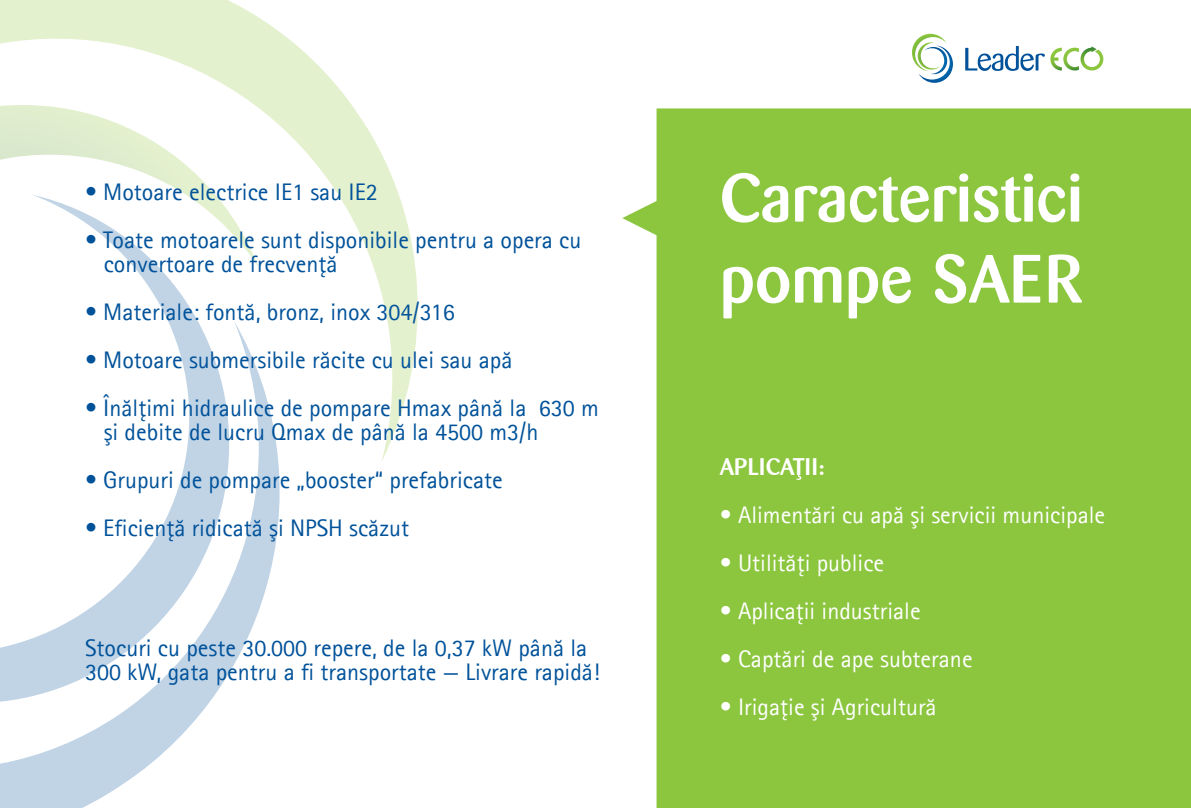
<style>
.page{position:relative;width:1191px;height:808px;background:#fff}
.page>*{position:absolute;margin:0;border:0;box-sizing:border-box;transform-origin:0 0}
.t1{font:500 67.5px/81px "Barmeno";color:#fff}
.t2{font:24px/24px "Rotis Sans Serif";color:#01529a}
.t3{font:24px "Rotis Sans Serif";color:#fff}
.t4{font:500 24px "Barmeno";letter-spacing:.01em;color:#fff}
</style>
<div class="page">
<svg style="left:0;top:487px;width:280px;height:321px"></svg>
<svg style="left:0;top:613px;width:247px;height:108px;fill:#c0d4e6"></svg>
<svg style="left:0;top:0;width:418px;height:487px"></svg>
<svg style="left:0;top:105px;width:259px;height:508px"></svg>
<svg style="left:1050px;top:46px;width:53px;height:25px"></svg>
<svg style="left:965px;top:46px;width:79px;height:25px"></svg>
<svg style="left:912px;top:34px;width:41px;height:49px"></svg>
<div style="left:622px;top:108px;width:569px;height:700px;background:#8bc63e"></div>
<svg style="left:796px;top:475px;width:5px;height:5px"></svg>
<p class="t2" style="left:85px;top:180px;width:294px">• Motoare electrice IE1 sau IE2</p>
<p class="t2" style="left:104px;top:228px;width:479px;text-indent:-19px">• Toate motoarele sunt disponibile pentru a opera cu convertoare de frecvenþã</p>
<p class="t2" style="left:85px;top:300px;width:371px">• Materiale: fontã, bronz, inox 304/316</p>
<p class="t2" style="left:85px;top:348px;width:429px">• Motoare submersibile rãcite cu ulei sau apã</p>
<p class="t2" style="left:104px;top:396px;width:497px;text-indent:-19px">• Înãlþimi hidraulice de pompare Hmax pânã la 630 m ºi debite de lucru Qmax de pânã la 4500 m3/h</p>
<p class="t2" style="left:85px;top:468px;width:419px">• Grupuri de pompare „booster“ prefabricate</p>
<p class="t2" style="left:85px;top:516px;width:325px">• Eficienþã ridicatã ºi NPSH scãzut</p>
<p class="t2" style="left:85px;top:636px;width:516px">Stocuri cu peste 30.000 repere, de la 0,37 kW pânã la<br>300 kW, gata pentru a fi transportate — Livrare rapidã!</p>
<h1 class="t1" style="left:720px;top:158px;width:364px">Caracteristici pompe SAER</h1>
<p class="t4" style="left:720px;top:452px;width:107px">APLICATII:</p>
<p class="t3" style="left:720px;top:501px;width:387px">• Alimentãri cu apã ºi servicii municipale</p>
<p class="t3" style="left:720px;top:549px;width:166px">• Utilitãþi publice</p>
<p class="t3" style="left:720px;top:597px;width:202px">• Aplicaþii industriale</p>
<p class="t3" style="left:720px;top:645px;width:254px">• Captãri de ape subterane</p>
<p class="t3" style="left:720px;top:693px;width:218px">• Irigaþie ºi Agriculturã</p>
</div>
